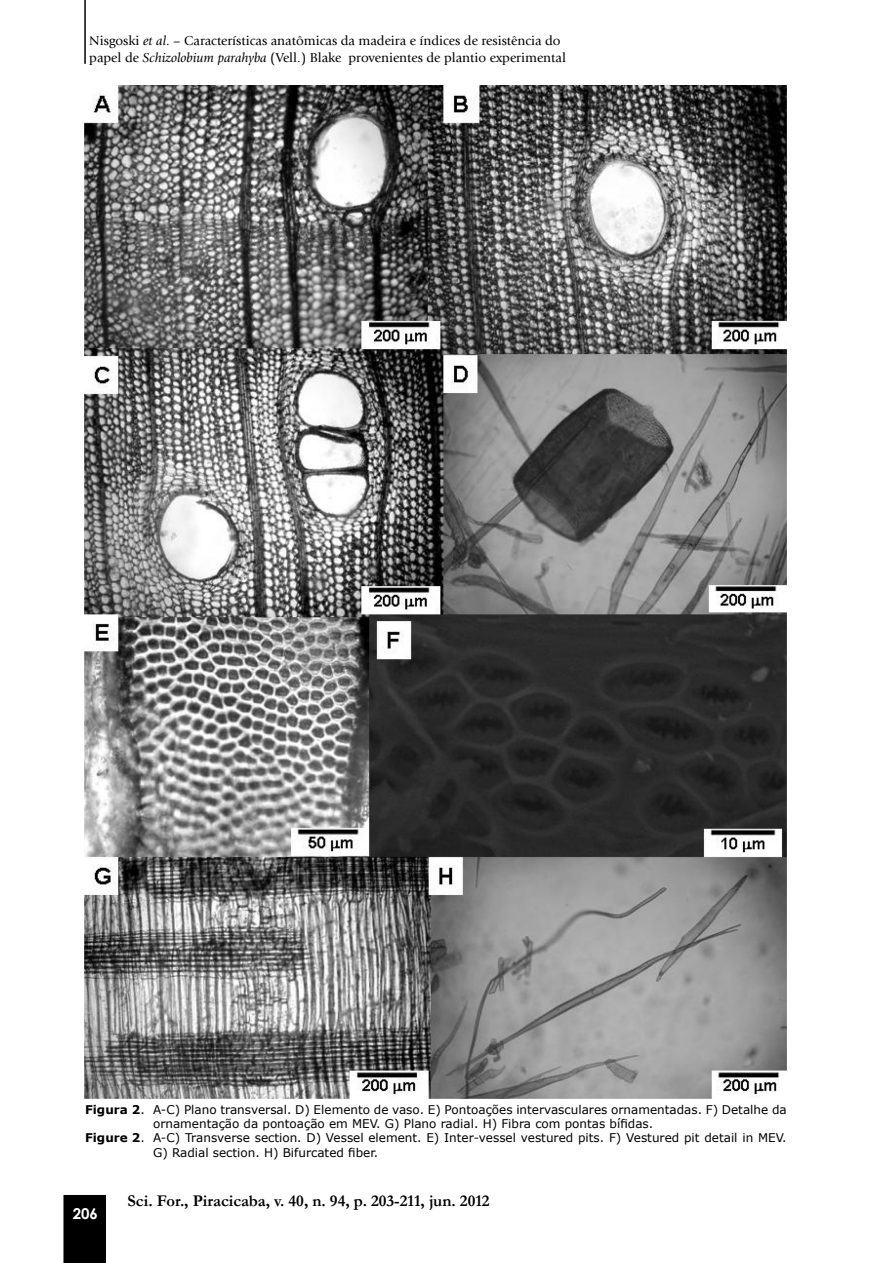
<style>
.page{position:relative;width:893px;height:1263px;background:#fff}
.page>*{position:absolute;margin:0;border:0;box-sizing:border-box;transform-origin:0 0}
.t1{font:700 16.5px "Garamond";color:#000}
.t2{font:700 15px "Century Gothic";color:#fff}
.t3{font:13.5px/16.2px "Giovanni";color:#000}
.Titulo_Figuras_Tabel{font:12px/14.4px "Verdana";color:#000}
.s1{font-style:italic}
.s2{font-weight:700}
</style>
<div class="page">
<div style="left:63px;top:1195px;width:43px;height:68px;background:#000"></div>
<hr style="left:84px;top:0;width:2px;height:64px;background:#000">
<img style="left:85px;top:85px;width:702px;height:1013px">
<p class="t3" style="left:89px;top:33px;width:478px">Nisgoski <span class="s1">et al</span>. – Características anatômicas da madeira e índices de resistência do papel de <span class="s1">Schizolobium parahyba</span> (Vell.) Blake provenientes de plantio experimental</p>
<p class="Titulo_Figuras_Tabel" style="left:153px;top:1102px;width:635px;text-indent:-68px"><span class="s2">Figura 2</span>. A-C) Plano transversal. D) Elemento de vaso. E) Pontoações intervasculares ornamentadas. F) Detalhe da ornamentação da pontoação em MEV. G) Plano radial. H) Fibra com pontas bífidas.</p>
<p class="Titulo_Figuras_Tabel" style="left:153px;top:1131px;width:635px;text-indent:-68px"><span class="s2">Figure 2</span>. A-C) Transverse section. D) Vessel element. E) Inter-vessel vestured pits. F) Vestured pit detail in MEV.<br>G) Radial section. H) Bifurcated fiber.</p>
<p class="t2" style="left:73px;top:1202px;width:27px">206</p>
<h1 class="t1" style="left:128px;top:1189px;width:364px">Sci. For., Piracicaba, v. 40, n. 94, p. 203-211, jun. 2012</h1>
</div>
